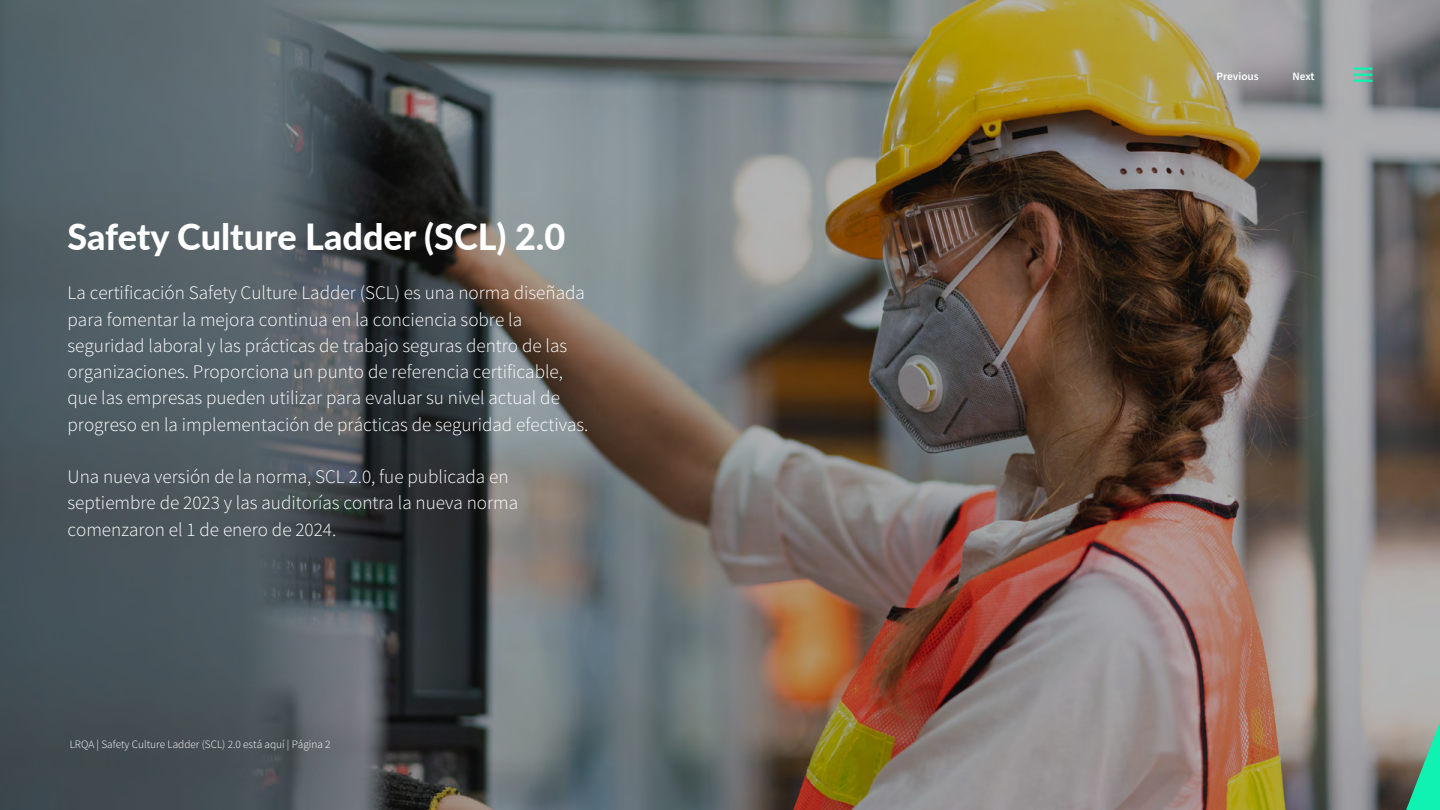
<style>
.page{position:relative;width:1440px;height:810px;background:#fff}
.page>*{position:absolute;margin:0;border:0;box-sizing:border-box;transform-origin:0 0}
.t1{font:800 36px "Lato";color:#fff}
.t2{font:300 19.12px/26.2px "Source Sans Pro";color:#fff}
.t3{font:300 11.25px "Source Sans Pro";color:#fff}
.t4{font:600 11.25px "Source Sans Pro";color:#fff}
</style>
<div class="page">
<img style="left:0;top:0;width:1440px;height:810px">
<hr style="left:1353px;top:67px;width:19px;height:3px;background:#0ff2b2">
<svg style="left:1353px;top:74px;width:19px;height:8px"></svg>
<svg style="left:1406px;top:722px;width:34px;height:88px;background:#50bb97"></svg>
<h1 class="t1" style="left:68px;top:210px;width:499px">Safety Culture Ladder (SCL) 2.0</h1>
<p class="t2" style="left:68px;top:280px;width:522px">La certificación Safety Culture Ladder (SCL) es una norma diseñada para fomentar la mejora continua en la conciencia sobre la seguridad laboral y las prácticas de trabajo seguras dentro de las organizaciones. Proporciona un punto de referencia certificable, que las empresas pueden utilizar para evaluar su nivel actual de progreso en la implementación de prácticas de seguridad efectivas.</p>
<p class="t2" style="left:68px;top:464px;width:452px">Una nueva versión de la norma, SCL 2.0, fue publicada en septiembre de 2023 y las auditorías contra la nueva norma comenzaron el 1 de enero de 2024.</p>
<p class="t3" style="left:70px;top:738px;width:262px">LRQA | Safety Culture Ladder (SCL) 2.0 está aquí | Página 2</p>
<p class="t4" style="left:1216px;top:69px;width:44px">Previous</p>
<p class="t4" style="left:1292px;top:69px;width:24px">Next</p>
</div>
